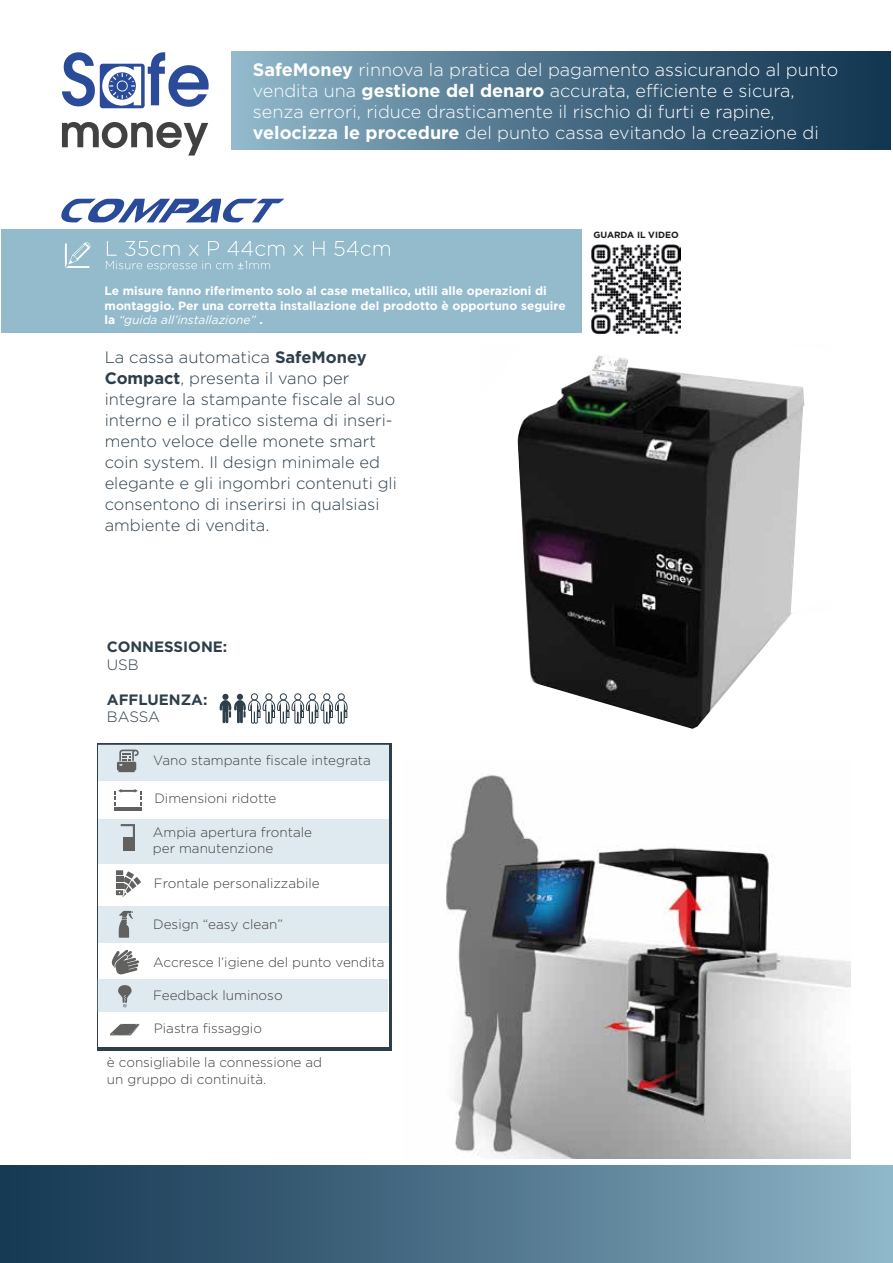
<style>
.page{position:relative;width:893px;height:1263px;background:#fff}
.page>*{position:absolute;margin:0;border:0;box-sizing:border-box;transform-origin:0 0}
.t1{font:300 18px/21px "Gotham";color:#fff}
.t2{font:300 16.5px/21px "Gotham";color:#2d3f4b}
.t3{font:700 15px "Gotham";color:#2d3f4b}
.t4{font:300 15px "Gotham";letter-spacing:-.005em;color:#2d3f4b}
.t5{font:300 13.5px/16.2px "Gotham";color:#424141}
.t6{font:700 12px/14.4px "Gotham";color:#fff}
.t7{font:700 9px "Gotham";color:#1d1d1b}
.s1{font-weight:700}
.s2{font-weight:400;font-style:italic}
</style>
<div class="page">
<svg style="left:652px;top:717px;width:54px;height:12px"></svg>
<svg style="left:517px;top:333px;width:288px;height:384px"></svg>
<div style="left:97px;top:743px;width:294px;height:307px;background:#2d3f4b"></div>
<div style="left:231px;top:52px;width:659px;height:98px;background:linear-gradient(to right,#8cb4c7,#0c2e4a)"></div>
<div style="left:2px;top:229px;width:580px;height:104px;background:#93bbcc"></div>
<svg style="left:61px;top:199px;width:223px;height:23px"></svg>
<svg style="left:62px;top:122px;width:146px;height:34px"></svg>
<svg style="left:62px;top:52px;width:147px;height:57px"></svg>
<svg style="left:65px;top:242px;width:26px;height:26px"></svg>
<svg style="left:106px;top:241px;width:178px;height:30px"></svg>
<svg style="left:293px;top:245px;width:11px;height:11px"></svg>
<svg style="left:313px;top:241px;width:12px;height:15px"></svg>
<svg style="left:334px;top:241px;width:56px;height:15px"></svg>
<div style="left:98px;top:745px;width:291px;height:302px;background:#fff"></div>
<div style="left:98px;top:744px;width:291px;height:36px;background:#deeaef"></div>
<div style="left:98px;top:906px;width:291px;height:36px;background:#deeaef"></div>
<div style="left:97px;top:980px;width:290px;height:32px;background:#deeaef"></div>
<div style="left:98px;top:819px;width:291px;height:45px;background:#deeaef"></div>
<svg style="left:119px;top:911px;width:14px;height:27px"></svg>
<svg style="left:112px;top:949px;width:27px;height:26px"></svg>
<svg style="left:118px;top:985px;width:14px;height:22px"></svg>
<svg style="left:116px;top:870px;width:25px;height:27px"></svg>
<svg style="left:110px;top:1024px;width:29px;height:11px"></svg>
<svg style="left:117px;top:750px;width:22px;height:22px"></svg>
<svg style="left:219px;top:694px;width:129px;height:30px"></svg>
<div style="left:123px;top:837px;width:11px;height:13px;background:#616160"></div>
<svg style="left:120px;top:824px;width:15px;height:14px"></svg>
<hr style="left:114px;top:807px;width:28px;height:3px;background:#616160">
<svg style="left:114px;top:789px;width:27px;height:17px"></svg>
<img style="left:591px;top:244px;width:90px;height:89px">
<div style="left:0;top:1165px;width:893px;height:98px;background:linear-gradient(to right,#10324e,#8ab2c5)"></div>
<img style="left:446px;top:774px;width:404px;height:384px">
<p class="t1" style="left:253px;top:59px;width:587px"><span class="s1">SafeMoney</span> rinnova la pratica del pagamento assicurando al punto vendita una <span class="s1">gestione del denaro</span> accurata, efficiente e sicura, senza errori, riduce drasticamente il rischio di furti e rapine, <span class="s1">velocizza le procedure</span> del punto cassa evitando la creazione di</p>
<p class="t6" style="left:105px;top:283px;width:463px">Le misure fanno riferimento solo al case metallico, utili alle operazioni di montaggio. Per una corretta installazione del prodotto è opportuno seguire la <span class="s2">“guida all’installazione”</span> .</p>
<p class="t2" style="left:105px;top:347px;width:294px">La cassa automatica <span class="s1">SafeMoney Compact</span>, presenta il vano per integrare la stampante fiscale al suo interno e il pratico sistema di inseri&shy;mento veloce delle monete smart coin system. Il design minimale ed elegante e gli ingombri contenuti gli consentono di inserirsi in qualsiasi ambiente di vendita.</p>
<p class="t7" style="left:593px;top:229px;width:87px">GUARDA IL VIDEO</p>
<p class="t3" style="left:107px;top:638px;width:122px">CONNESSIONE:</p>
<p class="t4" style="left:107px;top:657px;width:33px">USB</p>
<p class="t3" style="left:107px;top:690px;width:102px">AFFLUENZA:</p>
<p class="t4" style="left:107px;top:709px;width:55px">BASSA</p>
<p class="t5" style="left:153px;top:752px;width:219px">Vano stampante fiscale integrata</p>
<p class="t5" style="left:154px;top:790px;width:124px">Dimensioni ridotte</p>
<p class="t5" style="left:153px;top:824px;width:161px">Ampia apertura frontale per manutenzione</p>
<p class="t5" style="left:154px;top:875px;width:167px">Frontale personalizzabile</p>
<p class="t5" style="left:153px;top:916px;width:131px">Design “easy clean”</p>
<p class="t5" style="left:153px;top:953px;width:233px">Accresce l’igiene del punto vendita</p>
<p class="t5" style="left:153px;top:987px;width:131px">Feedback luminoso</p>
<p class="t5" style="left:154px;top:1020px;width:110px">Piastra fissaggio</p>
<p class="t5" style="left:107px;top:1054px;width:217px">è consigliabile la connessione ad un gruppo di continuità.</p>
</div>
